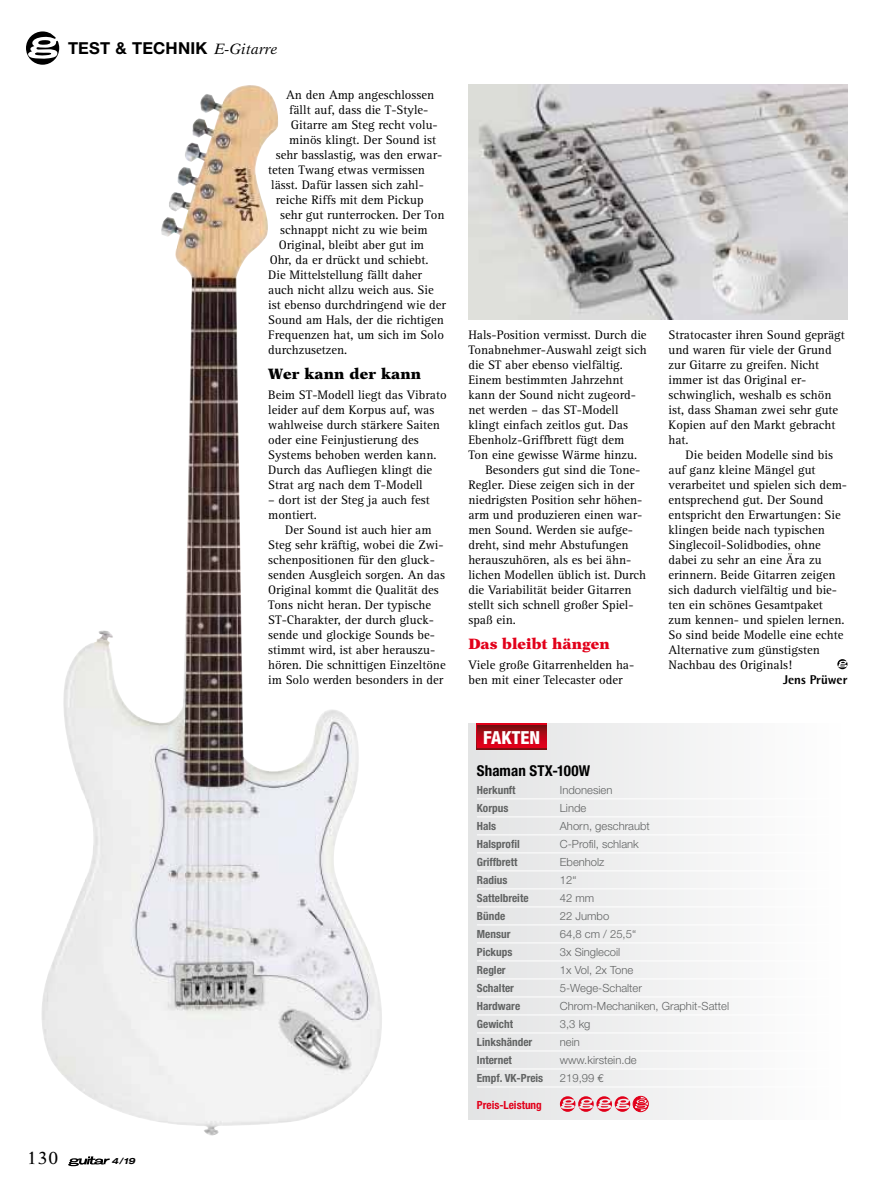
<style>
.page{position:relative;width:893px;height:1191px;background:#fff}
.page>*{position:absolute;margin:0;border:0;box-sizing:border-box;transform-origin:0 0}
.t1{font:800 condensed 18px "Helvetica Neue";color:#fff}
.t2{font:17.55px "New Aster";color:#000}
.t3{font:700 16.5px "Helvetica Neue LT Std";letter-spacing:.01em;color:#000}
.t4{font:900 15px "New Aster";color:#e2001a}
.t5{font:700 condensed 15px "Helvetica Neue";letter-spacing:.005em;color:#000}
.t6{font:900 15px "New Aster";letter-spacing:.01em;color:#000}
.t7{font:12.75px/15px "Rotis Serif";color:#000}
.t8{font:800 12.75px "Rotis Semi Sans";color:#000}
.t9{font:300 11.25px "Helvetica Neue";color:#616363}
.t10{font:700 condensed 11.25px "Helvetica Neue";color:#616363}
.t11{font:700 condensed 11.25px "Helvetica Neue";color:#e2001a}
.t12{font:italic 700 expanded 8.55px "Helvetica Neue";color:#000}
.s1{font-family:"New Aster";font-weight:400;font-style:italic;font-size:15px}
.s2{font-family:"Euro Mono";font-weight:400}
</style>
<div class="page">
<div style="left:468px;top:724px;width:379px;height:395px;background:linear-gradient(to right,#e3e3e4,#fff)"></div>
<hr style="left:477px;top:798px;width:370px;height:1px;background:#fff">
<hr style="left:477px;top:816px;width:370px;height:1px;background:#fff">
<hr style="left:477px;top:834px;width:370px;height:1px;background:#fff">
<hr style="left:477px;top:852px;width:370px;height:1px;background:#fff">
<hr style="left:477px;top:870px;width:370px;height:1px;background:#fff">
<hr style="left:477px;top:888px;width:370px;height:1px;background:#fff">
<hr style="left:477px;top:906px;width:370px;height:1px;background:#fff">
<hr style="left:477px;top:924px;width:370px;height:1px;background:#fff">
<hr style="left:477px;top:942px;width:370px;height:1px;background:#fff">
<hr style="left:477px;top:960px;width:370px;height:1px;background:#fff">
<hr style="left:477px;top:978px;width:370px;height:1px;background:#fff">
<hr style="left:477px;top:996px;width:370px;height:1px;background:#fff">
<hr style="left:477px;top:1014px;width:370px;height:1px;background:#fff">
<hr style="left:477px;top:1032px;width:370px;height:1px;background:#fff">
<hr style="left:477px;top:1050px;width:370px;height:1px;background:#fff">
<hr style="left:477px;top:1068px;width:370px;height:1px;background:#fff">
<hr style="left:477px;top:1086px;width:370px;height:1px;background:#fff">
<div style="left:477px;top:724px;width:70px;height:26px;background:#7f0e12"></div>
<svg style="left:477px;top:725px;width:69px;height:23px"></svg>
<svg style="left:560px;top:1096px;width:89px;height:16px"></svg>
<svg style="left:837px;top:659px;width:10px;height:10px"></svg>
<img style="left:41px;top:85px;width:341px;height:1051px">
<img style="left:468px;top:84px;width:379px;height:235px">
<svg style="left:26px;top:31px;width:33px;height:34px"></svg>
<svg style="left:68px;top:1156px;width:42px;height:10px"></svg>
<p class="t3" style="left:68px;top:38px;width:211px">TEST &amp; TECHNIK <span class="s1">E-Gitarre</span></p>
<p class="t7" style="left:286px;top:88px;width:149px">An den Amp angeschlossen</p>
<p class="t7" style="left:289px;top:103px;width:141px">fällt auf, dass die T-Style-</p>
<p class="t7" style="left:291px;top:118px;width:149px">Gitarre am Steg recht volu-</p>
<p class="t7" style="left:289px;top:133px;width:148px">minös klingt. Der Sound ist</p>
<p class="t7" style="left:276px;top:148px;width:168px">sehr basslastig, was den erwar-</p>
<p class="t7" style="left:268px;top:163px;width:158px">teten Twang etwas vermissen</p>
<p class="t7" style="left:271px;top:178px;width:154px">lässt. Dafür lassen sich zahl-</p>
<p class="t7" style="left:276px;top:193px;width:149px">reiche Riffs mit dem Pickup</p>
<p class="t7" style="left:280px;top:208px;width:166px">sehr gut runterrocken. Der Ton</p>
<p class="t7" style="left:280px;top:223px;width:149px">schnappt nicht zu wie beim</p>
<p class="t7" style="left:279px;top:238px;width:147px">Original, bleibt aber gut im</p>
<p class="t7" style="left:270px;top:253px;width:160px">Ohr, da er drückt und schiebt.</p>
<p class="t7" style="left:268px;top:268px;width:155px">Die Mittelstellung fällt daher</p>
<p class="t7" style="left:268px;top:283px;width:167px">auch nicht allzu weich aus. Sie</p>
<p class="t7" style="left:268px;top:298px;width:179px">ist ebenso durchdringend wie der</p>
<p class="t7" style="left:268px;top:313px;width:177px">Sound am Hals, der die richtigen</p>
<p class="t7" style="left:268px;top:328px;width:177px">Frequenzen hat, um sich im Solo</p>
<p class="t7" style="left:268px;top:343px;width:81px">durchzusetzen.</p>
<p class="t6" style="left:268px;top:364px;width:154px">Wer kann der kann</p>
<p class="t7" style="left:268px;top:388px;width:180px">Beim ST-Modell liegt das Vibrato leider auf dem Korpus auf, was wahlweise durch stärkere Saiten oder eine Feinjustierung des<br>Systems behoben werden kann.<br>Durch das Aufliegen klingt die<br>Strat arg nach dem T-Modell</p>
<p class="t7" style="left:268px;top:493px;width:163px">– dort ist der Steg ja auch fest montiert.</p>
<p class="t7" style="left:268px;top:523px;width:179px;text-indent:17px">Der Sound ist auch hier am<br>Steg sehr kräftig, wobei die Zwi&shy;schenpositionen für den gluck&shy;senden Ausgleich sorgen. An das<br>Original kommt die Qualität des<br>Tons nicht heran. Der typische<br>ST-Charakter, der durch gluck&shy;sende und glockige Sounds be&shy;stimmt wird, ist aber herauszu&shy;hören. Die schnittigen Einzeltöne im Solo werden besonders in der</p>
<h2 class="t2" style="left:27px;top:1148px;width:32px">130</h2>
<p class="t12" style="left:111px;top:1156px;width:25px">4/19</p>
<p class="t7" style="left:468px;top:328px;width:180px">Hals-Position vermisst. Durch die</p>
<p class="t7" style="left:468px;top:343px;width:180px">Tonabnehmer-Auswahl zeigt sich</p>
<p class="t7" style="left:468px;top:358px;width:156px">die ST aber ebenso vielfältig.</p>
<p class="t7" style="left:468px;top:373px;width:157px">Einem bestimmten Jahrzehnt</p>
<p class="t7" style="left:468px;top:388px;width:169px">kann der Sound nicht zugeord-</p>
<p class="t7" style="left:468px;top:403px;width:152px">net werden – das ST-Modell</p>
<p class="t7" style="left:468px;top:417px;width:161px">klingt einfach zeitlos gut. Das</p>
<p class="t7" style="left:468px;top:432px;width:157px">Ebenholz-Griffbrett fügt dem</p>
<p class="t7" style="left:468px;top:447px;width:170px">Ton eine gewisse Wärme hinzu.</p>
<p class="t7" style="left:485px;top:462px;width:157px">Besonders gut sind die Tone-</p>
<p class="t7" style="left:468px;top:477px;width:167px">Regler. Diese zeigen sich in der</p>
<p class="t7" style="left:468px;top:492px;width:175px">niedrigsten Position sehr höhen-</p>
<p class="t7" style="left:468px;top:507px;width:175px">arm und produzieren einen war-</p>
<p class="t7" style="left:468px;top:522px;width:166px">men Sound. Werden sie aufge-</p>
<p class="t7" style="left:468px;top:537px;width:162px">dreht, sind mehr Abstufungen</p>
<p class="t7" style="left:468px;top:552px;width:164px">herauszuhören, als es bei ähn-</p>
<p class="t7" style="left:468px;top:567px;width:179px">lichen Modellen üblich ist. Durch</p>
<p class="t7" style="left:468px;top:582px;width:165px">die Variabilität beider Gitarren</p>
<p class="t7" style="left:468px;top:597px;width:167px">stellt sich schnell großer Spiel-</p>
<p class="t7" style="left:468px;top:612px;width:49px">spaß ein.</p>
<p class="t4" style="left:468px;top:634px;width:143px">Das bleibt hängen</p>
<p class="t7" style="left:468px;top:658px;width:167px">Viele große Gitarrenhelden ha&shy;ben mit einer Telecaster oder</p>
<p class="t7" style="left:669px;top:328px;width:178px">Stratocaster ihren Sound geprägt und waren für viele der Grund zur Gitarre zu greifen. Nicht immer ist das Original er&shy;schwinglich, weshalb es schön ist, dass Shaman zwei sehr gute<br>Kopien auf den Markt gebracht hat.</p>
<p class="t7" style="left:669px;top:448px;width:180px;text-indent:17px">Die beiden Modelle sind bis auf ganz kleine Mängel gut verarbeitet und spielen sich dem&shy;entsprechend gut. Der Sound entspricht den Erwartungen: Sie klingen beide nach typischen<br>Singlecoil-Solidbodies, ohne dabei zu sehr an eine Ära zu erinnern. Beide Gitarren zeigen sich dadurch vielfältig und bie&shy;ten ein schönes Gesamtpaket zum kennen- und spielen lernen.<br>So sind beide Modelle eine echte<br>Alternative zum günstigsten<br>Nachbau des Originals!</p>
<p class="t8" style="left:783px;top:672px;width:66px">Jens Prüwer</p>
<h1 class="t1" style="left:483px;top:726px;width:58px">FAKTEN</h1>
<p class="t5" style="left:477px;top:761px;width:115px">Shaman STX-100W</p>
<p class="t10" style="left:477px;top:783px;width:40px">Herkunft</p>
<p class="t9" style="left:560px;top:783px;width:54px">Indonesien</p>
<p class="t10" style="left:477px;top:801px;width:33px">Korpus</p>
<p class="t9" style="left:560px;top:801px;width:28px">Linde</p>
<p class="t10" style="left:477px;top:819px;width:21px">Hals</p>
<p class="t9" style="left:560px;top:819px;width:92px">Ahorn, geschraubt</p>
<p class="t10" style="left:477px;top:837px;width:44px">Halsprofil</p>
<p class="t9" style="left:560px;top:837px;width:80px">C-Profil, schlank</p>
<p class="t10" style="left:477px;top:855px;width:42px">Griffbrett</p>
<p class="t9" style="left:560px;top:855px;width:46px">Ebenholz</p>
<p class="t10" style="left:477px;top:873px;width:32px">Radius</p>
<p class="t9" style="left:560px;top:873px;width:18px">12“</p>
<p class="t10" style="left:477px;top:891px;width:53px">Sattelbreite</p>
<p class="t9" style="left:560px;top:891px;width:36px">42 mm</p>
<p class="t10" style="left:477px;top:909px;width:30px">Bünde</p>
<p class="t9" style="left:560px;top:909px;width:51px">22 Jumbo</p>
<p class="t10" style="left:477px;top:927px;width:35px">Mensur</p>
<p class="t9" style="left:560px;top:927px;width:78px">64,8 cm / 25,5“</p>
<p class="t10" style="left:477px;top:945px;width:37px">Pickups</p>
<p class="t9" style="left:560px;top:945px;width:62px">3x Singlecoil</p>
<p class="t10" style="left:477px;top:963px;width:30px">Regler</p>
<p class="t9" style="left:560px;top:963px;width:75px">1x Vol, 2x Tone</p>
<p class="t10" style="left:477px;top:981px;width:39px">Schalter</p>
<p class="t9" style="left:560px;top:981px;width:84px">5-Wege-Schalter</p>
<p class="t10" style="left:477px;top:999px;width:45px">Hardware</p>
<p class="t9" style="left:560px;top:999px;width:171px">Chrom-Mechaniken, Graphit-Sattel</p>
<p class="t10" style="left:477px;top:1017px;width:38px">Gewicht</p>
<p class="t9" style="left:560px;top:1017px;width:32px">3,3 kg</p>
<p class="t10" style="left:477px;top:1035px;width:57px">Linkshänder</p>
<p class="t9" style="left:560px;top:1035px;width:22px">nein</p>
<p class="t10" style="left:477px;top:1053px;width:36px">Internet</p>
<p class="t9" style="left:560px;top:1053px;width:78px">www.kirstein.de</p>
<p class="t10" style="left:477px;top:1071px;width:68px">Empf. VK-Preis</p>
<p class="t9" style="left:560px;top:1071px;width:46px">219,99 <span class="s2">E</span></p>
<p class="t11" style="left:477px;top:1098px;width:66px">Preis-Leistung</p>
</div>
